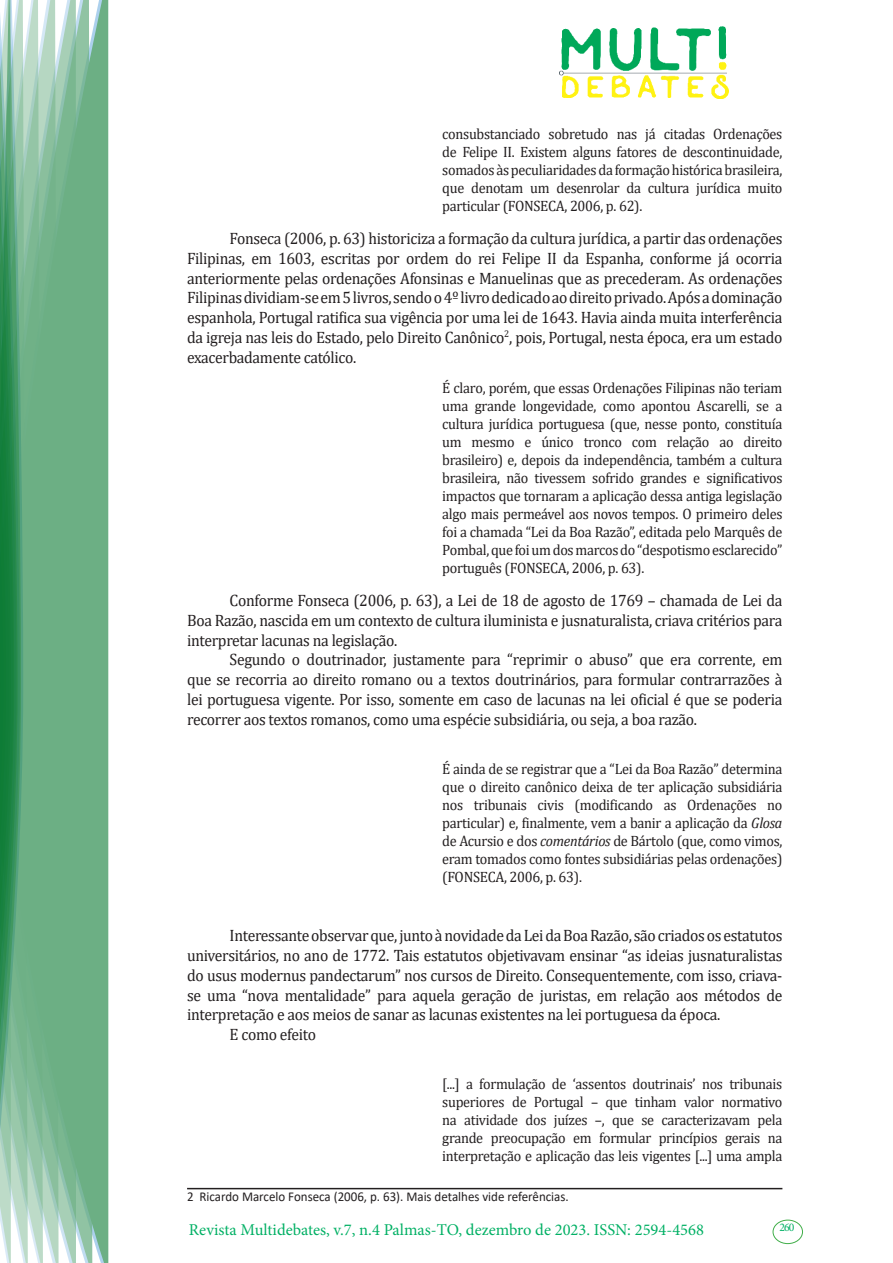
<style>
.page{position:relative;width:893px;height:1263px;background:#fff}
.page>*{position:absolute;margin:0;border:0;box-sizing:border-box;transform-origin:0 0}
.texto{font:16.5px/19.8px "Cambria";letter-spacing:-.02em;color:#231f20;text-align:justify;scale:.95 1}
.t1{font:16.5px "Minion Pro";color:#00b064}
.citacao{font:15px/18px "Cambria";letter-spacing:-.02em;color:#231f20;text-align:justify;scale:.95 1}
.Rodapé{font:13.5px "Calibri";color:#231f20;scale:.96 1}
.t2{font:11.7px "Minion Pro";color:#00b064}
.s1{font-style:italic}
</style>
<div class="page">
<img style="left:559px;top:26px;width:169px;height:72px">
<div style="left:95px;top:0;width:14px;height:1263px;background:#6caf84"></div>
<svg style="left:79px;top:0;width:16px;height:1263px;background:#71b289"></svg>
<svg style="left:62px;top:0;width:17px;height:1263px;background:#75b48c"></svg>
<svg style="left:45px;top:0;width:17px;height:1263px;background:#7cb792"></svg>
<svg style="left:30px;top:0;width:15px;height:1263px;background:#80ba96"></svg>
<svg style="left:0;top:0;width:30px;height:1263px;background:#61a97f"></svg>
<div style="left:772px;top:1219px;width:31px;height:25px;border:1px solid #40ae49;border-radius:50%"></div>
<hr style="left:187px;top:1188px;width:595px;height:1px;background:#231f20">
<p class="citacao" style="left:442px;top:125px;width:360px">consubstanciado sobretudo nas já citadas Ordenações de Felipe II. Existem alguns fatores de descontinuidade, somados às peculiaridades da formação histórica brasileira, que denotam um desenrolar da cultura jurídica muito particular (FONSECA, 2006, p. 62).</p>
<p class="texto" style="left:187px;top:228px;width:628px;text-indent:43px">Fonseca (2006, p. 63) historiciza a formação da cultura jurídica, a partir das ordenações Filipinas, em 1603, escritas por ordem do rei Felipe II da Espanha, conforme já ocorria anteriormente pelas ordenações Afonsinas e Manuelinas que as precederam. As ordenações Filipinas dividiam-se em 5 livros, sendo o 4º livro dedicado ao direito privado. Após a dominação espanhola, Portugal ratifica sua vigência por uma lei de 1643. Havia ainda muita interferência da igreja nas leis do Estado, pelo Direito Canônico<sup>2</sup>, pois, Portugal, nesta época, era um estado exacerbadamente católico.</p>
<p class="citacao" style="left:442px;top:379px;width:360px">É claro, porém, que essas Ordenações Filipinas não teriam uma grande longevidade, como apontou Ascarelli, se a cultura jurídica portuguesa (que, nesse ponto, constituía um mesmo e único tronco com relação ao direito brasileiro) e, depois da independência, também a cultura brasileira, não tivessem sofrido grandes e significativos impactos que tornaram a aplicação dessa antiga legislação algo mais permeável aos novos tempos. O primeiro deles foi a chamada “Lei da Boa Razão”, editada pelo Marquês de Pombal, que foi um dos marcos do “despotismo esclarecido” português (FONSECA, 2006, p. 63).</p>
<p class="texto" style="left:187px;top:590px;width:628px;text-indent:43px">Conforme Fonseca (2006, p. 63), a Lei de 18 de agosto de 1769 – chamada de Lei da Boa Razão, nascida em um contexto de cultura iluminista e jusnaturalista, criava critérios para interpretar lacunas na legislação.</p>
<p class="texto" style="left:187px;top:650px;width:628px;text-indent:43px">Segundo o doutrinador, justamente para “reprimir o abuso” que era corrente, em que se recorria ao direito romano ou a textos doutrinários, para formular contrarrazões à lei portuguesa vigente. Por isso, somente em caso de lacunas na lei oficial é que se poderia recorrer aos textos romanos, como uma espécie subsidiária, ou seja, a boa razão.</p>
<p class="citacao" style="left:442px;top:759px;width:360px">É ainda de se registrar que a “Lei da Boa Razão” determina que o direito canônico deixa de ter aplicação subsidiária nos tribunais civis (modificando as Ordenações no particular) e, finalmente, vem a banir a aplicação da <span class="s1">Glosa </span>de Acursio e dos <span class="s1">comentários</span> de Bártolo (que, como vimos, eram tomados como fontes subsidiárias pelas ordenações) (FONSECA, 2006, p. 63).</p>
<p class="texto" style="left:187px;top:925px;width:628px;text-indent:43px">Interessante observar que, junto à novidade da Lei da Boa Razão, são criados os estatutos universitários, no ano de 1772. Tais estatutos objetivavam ensinar “as ideias jusnaturalistas do usus modernus pandectarum” nos cursos de Direito. Consequentemente, com isso, criava&shy;se uma “nova mentalidade” para aquela geração de juristas, em relação aos métodos de interpretação e aos meios de sanar as lacunas existentes na lei portuguesa da época.</p>
<p class="texto" style="left:230px;top:1024px;width:93px">E como efeito</p>
<p class="citacao" style="left:442px;top:1075px;width:360px">[...] a formulação de ‘assentos doutrinais’ nos tribunais superiores de Portugal – que tinham valor normativo na atividade dos juízes –, que se caracterizavam pela grande preocupação em formular princípios gerais na interpretação e aplicação das leis vigentes [...] uma ampla</p>
<p class="Rodapé" style="left:187px;top:1187px;width:399px">2 Ricardo Marcelo Fonseca (2006, p. 63). Mais detalhes vide referências.</p>
<p class="t1" style="left:189px;top:1218px;width:517px">Revista Multidebates, v.7, n.4 Palmas-TO, dezembro de 2023. ISSN: 2594-4568</p>
<p class="t2" style="left:779px;top:1219px;width:16px">260</p>
</div>
